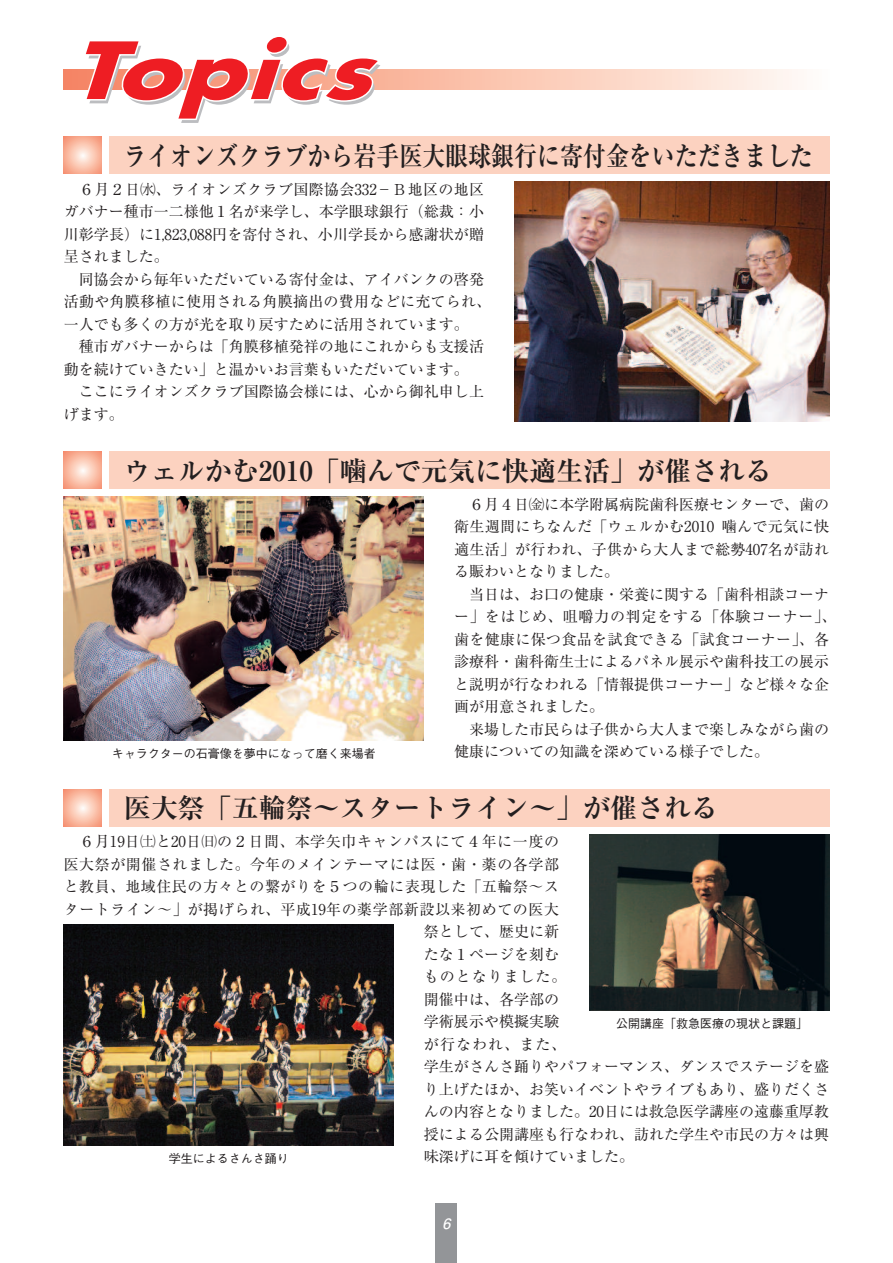
<style>
.page{position:relative;width:893px;height:1263px;background:#fff}
.page>*{position:absolute;margin:0;border:0;box-sizing:border-box;transform-origin:0 0}
.t1{font:700 27px "Ryumin Pr 6 N";color:#231f20}
.t2{font:700 27px "Ryumin Pr 6 N";color:#231f20;scale:.85 1}
.t3{font:15px/22.5px "Ryumin Pr 6 N";color:#231f20}
.t4{font:15px "Ryumin Pr 6 N";letter-spacing:.035em;color:#231f20}
.t5{font:15px "Ryumin Pr 6 N";letter-spacing:.04em;color:#231f20}
.t6{font:15px "Ryumin Pr 6 N";letter-spacing:.06em;color:#231f20}
.t7{font:italic 700 14.25px "Futo Go B101 Pro";color:#fff}
.t8{font:500 12px "Gothic BBB Pr 6 N";color:#231f20}
</style>
<div class="page">
<img style="left:514px;top:182px;width:315px;height:240px">
<div style="left:436px;top:1203px;width:21px;height:60px;background:#939598"></div>
<div style="left:109px;top:452px;width:720px;height:37px;background:#fcd2c0"></div>
<svg style="left:64px;top:452px;width:37px;height:37px"></svg>
<svg style="left:64px;top:69px;width:734px;height:21px;background:#fbd1c0"></svg>
<svg style="left:82px;top:37px;width:301px;height:86px"></svg>
<img style="left:64px;top:496px;width:360px;height:245px">
<div style="left:109px;top:136px;width:720px;height:38px;background:#fcd2c0"></div>
<svg style="left:64px;top:136px;width:37px;height:38px"></svg>
<div style="left:109px;top:789px;width:720px;height:37px;background:#fcd2c0"></div>
<svg style="left:64px;top:789px;width:37px;height:37px"></svg>
<img style="left:589px;top:834px;width:240px;height:177px">
<img style="left:64px;top:924px;width:330px;height:222px">
<h1 class="t2" style="left:124px;top:134px;width:812px">ライオンズクラブから岩手医大眼球銀行に寄付金をいただきました</h1>
<p class="t3" style="left:64px;top:177px;width:422px;text-align:justify;text-indent:15px">６月２日㈬、ライオンズクラブ国際協会332−Ｂ地区の地区ガバナー種市一二様他１名が来学し、本学眼球銀行（総裁：小川彰学長）に1,823,088円を寄付され、小川学長から感謝状が贈呈されました。</p>
<p class="t3" style="left:64px;top:267px;width:429px;text-indent:15px">同協会から毎年いただいている寄付金は、アイバンクの啓発活動や角膜移植に使用される角膜摘出の費用などに充てられ、一人でも多くの方が光を取り戻すために活用されています。</p>
<p class="t3" style="left:79px;top:335px;width:406px">種市ガバナーからは「角膜移植発祥の地にこれからも支援活</p>
<p class="t3" style="left:64px;top:357px;width:406px">動を続けていきたい」と温かいお言葉もいただいています。</p>
<p class="t3" style="left:79px;top:380px;width:406px">ここにライオンズクラブ国際協会様には、心から御礼申し上</p>
<p class="t3" style="left:64px;top:402px;width:61px">げます。</p>
<h1 class="t1" style="left:124px;top:449px;width:649px">ウェルかむ2010「噛んで元気に快適生活」が催される</h1>
<p class="t8" style="left:112px;top:743px;width:265px">キャラクターの石膏像を夢中になって磨く来場者</p>
<p class="t3" style="left:454px;top:492px;width:377px;text-align:justify;text-indent:15px">６月４日㈮に本学附属病院歯科医療センターで、歯の衛生週間にちなんだ「ウェルかむ2010 噛んで元気に快適生活」が行われ、子供から大人まで総勢407名が訪れる賑わいとなりました。</p>
<p class="t3" style="left:454px;top:582px;width:384px;text-indent:15px">当日は、お口の健康・栄養に関する「歯科相談コーナー」をはじめ、咀嚼力の判定をする「体験コーナー」、歯を健康に保つ食品を試食できる「試食コーナー」、各診療科・歯科衛生士によるパネル展示や歯科技工の展示と説明が行なわれる「情報提供コーナー」など様々な企画が用意されました。</p>
<p class="t3" style="left:454px;top:717px;width:376px;text-indent:15px">来場した市民らは子供から大人まで楽しみながら歯の健康についての知識を深めている様子でした。</p>
<h1 class="t1" style="left:124px;top:786px;width:595px">医大祭「五輪祭〜スタートライン〜」が催される</h1>
<p class="t5" style="left:79px;top:830px;width:481px">６月19日㈯と20日㈰の２日間、本学矢巾キャンパスにて４年に一度の</p>
<p class="t4" style="left:64px;top:852px;width:496px">医大祭が開催されました。今年のメインテーマには医・歯・薬の各学部</p>
<p class="t4" style="left:64px;top:875px;width:497px">と教員、地域住民の方々との繋がりを５つの輪に表現した「五輪祭～ス</p>
<p class="t4" style="left:64px;top:897px;width:496px">タートライン～」が掲げられ、平成19年の薬学部新設以来初めての医大</p>
<p class="t3" style="left:424px;top:920px;width:137px">祭として、歴史に新</p>
<p class="t3" style="left:424px;top:942px;width:137px">たな１ページを刻む</p>
<p class="t6" style="left:424px;top:965px;width:144px">ものとなりました。</p>
<p class="t3" style="left:424px;top:987px;width:137px">開催中は、各学部の</p>
<p class="t3" style="left:424px;top:1010px;width:137px">学術展示や模擬実験</p>
<p class="t3" style="left:424px;top:1032px;width:144px">が行なわれ、また、</p>
<p class="t3" style="left:424px;top:1055px;width:406px">学生がさんさ踊りやパフォーマンス、ダンスでステージを盛</p>
<p class="t3" style="left:424px;top:1077px;width:406px">り上げたほか、お笑いイベントやライブもあり、盛りだくさ</p>
<p class="t3" style="left:424px;top:1100px;width:406px">んの内容となりました。20日には救急医学講座の遠藤重厚教</p>
<p class="t3" style="left:424px;top:1122px;width:406px">授による公開講座も行なわれ、訪れた学生や市民の方々は興</p>
<p class="t3" style="left:424px;top:1145px;width:212px">味深げに耳を傾けていました。</p>
<p class="t8" style="left:616px;top:1013px;width:193px">公開講座「救急医療の現状と課題」</p>
<p class="t8" style="left:169px;top:1148px;width:121px">学生によるさんさ踊り</p>
<p class="t7" style="left:442px;top:1212px;width:13px">6</p>
</div>
